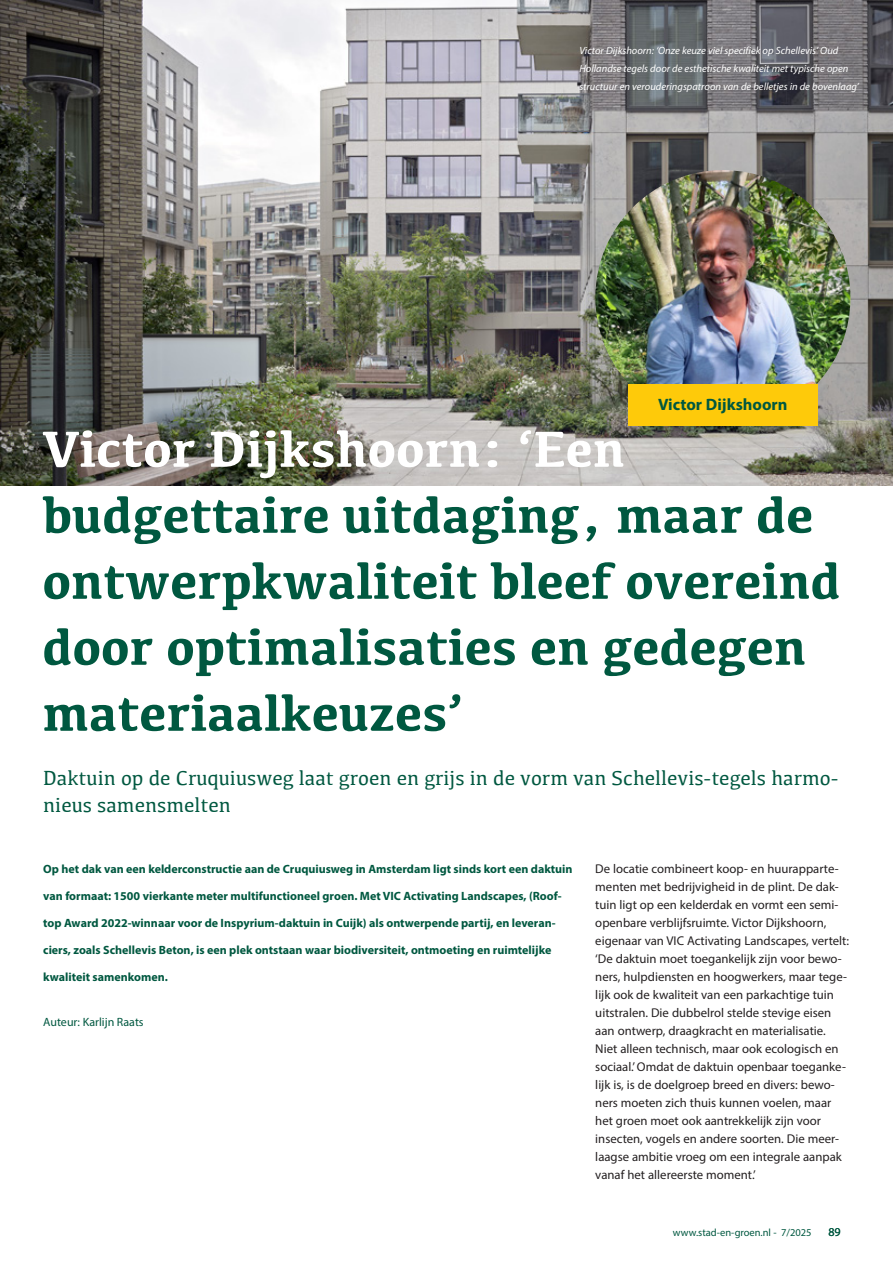
<style>
.page{position:relative;width:893px;height:1263px;background:#fff}
.page>*{position:absolute;margin:0;border:0;box-sizing:border-box;transform-origin:0 0}
.t1{font:700 52.5px/66px "Kefa";color:#005840}
.t2{font:700 52.5px "Kefa";color:#fff}
.t3{font:21px/27px "Kefa";color:#005840}
.t4{font:700 16.5px "Myriad Pro";color:#005840}
.t5{font:12.75px/18px "Myriad Pro";color:#231f20}
.t6{font:700 12px "Myriad Pro";color:#005840}
.t7{font:12px "Myriad Pro";color:#005840}
.t8{font:italic 10.5px/18px "Myriad Pro";color:#fff}
.t9{font:10.5px "Myriad Pro";color:#005840}
</style>
<div class="page">
<img style="left:1px;top:0;width:892px;height:485px">
<img style="left:595px;top:170px;width:255px;height:253px">
<div style="left:628px;top:385px;width:189px;height:41px;background:#feca0a"></div>
<hr style="left:0;top:0;width:1px;height:1263px;background:#1b84c6">
<img style="left:0;top:1px;width:1px;height:54px">
<img style="left:0;top:55px;width:1px;height:482px">
<svg style="left:0;top:732px;width:1px;height:531px"></svg>
<img style="left:0;top:537px;width:1px;height:141px">
<img style="left:0;top:678px;width:1px;height:54px">
<hr style="left:0;top:1138px;width:1px;height:90px;background:#fff">
<svg style="left:0;top:263px;width:1px;height:69px"></svg>
<p class="t8" style="left:579px;top:41px;width:281px">Victor Dijkshoorn: ‘Onze keuze viel specifiek op Schellevis’ Oud<br>Hollandse tegels door de esthetische kwaliteit met typische open structuur en verouderingspatroon van de belletjes in de bovenlaag’</p>
<p class="t4" style="left:658px;top:393px;width:131px">Victor Dijkshoorn</p>
<h1 class="t2" style="left:43px;top:414px;width:584px">Victor Dijkshoorn: ‘Een</h1>
<h1 class="t1" style="left:43px;top:479px;width:800px">budgettaire uitdaging, maar de ontwerpkwaliteit bleef overeind door optimalisaties en gedegen materiaalkeuzes’</h1>
<h2 class="t3" style="left:43px;top:764px;width:797px">Daktuin op de Cruquiusweg laat groen en grijs in de vorm van Schellevis-tegels harmo&shy;nieus samensmelten</h2>
<p class="t6" style="left:43px;top:861px;width:531px">Op het dak van een kelderconstructie aan de Cruquiusweg in Amsterdam ligt sinds kort een daktuin</p>
<p class="t6" style="left:43px;top:888px;width:520px">van formaat: 1500 vierkante meter multifunctioneel groen. Met VIC Activating Landscapes, (Roof-</p>
<p class="t6" style="left:43px;top:915px;width:514px">top Award 2022-winnaar voor de Inspyrium-daktuin in Cuijk) als ontwerpende partij, en leveran-</p>
<p class="t6" style="left:43px;top:942px;width:510px">ciers, zoals Schellevis Beton, is een plek ontstaan waar biodiversiteit, ontmoeting en ruimtelijke</p>
<p class="t6" style="left:43px;top:969px;width:126px">kwaliteit samenkomen.</p>
<p class="t7" style="left:43px;top:1015px;width:102px">Auteur: Karlijn Raats</p>
<p class="t5" style="left:595px;top:860px;width:255px">De locatie combineert koop- en huurapparte&shy;menten met bedrijvigheid in de plint. De dak&shy;tuin ligt op een kelderdak en vormt een semi&shy;openbare verblijfsruimte. Victor Dijkshoorn, eigenaar van VIC Activating Landscapes, vertelt: ‘De daktuin moet toegankelijk zijn voor bewo&shy;ners, hulpdiensten en hoogwerkers, maar tege&shy;lijk ook de kwaliteit van een parkachtige tuin uitstralen. Die dubbelrol stelde stevige eisen aan ontwerp, draagkracht en materialisatie.<br>Niet alleen technisch, maar ook ecologisch en sociaal.’ Omdat de daktuin openbaar toeganke&shy;lijk is, is de doelgroep breed en divers: bewo&shy;ners moeten zich thuis kunnen voelen, maar het groen moet ook aantrekkelijk zijn voor insecten, vogels en andere soorten. Die meer&shy;laagse ambitie vroeg om een integrale aanpak vanaf het allereerste moment.’</p>
<p class="t9" style="left:673px;top:1226px;width:140px">www.stad-en-groen.nl - 7/2025</p>
<p class="t7" style="left:828px;top:1224px;width:14px">89</p>
</div>
